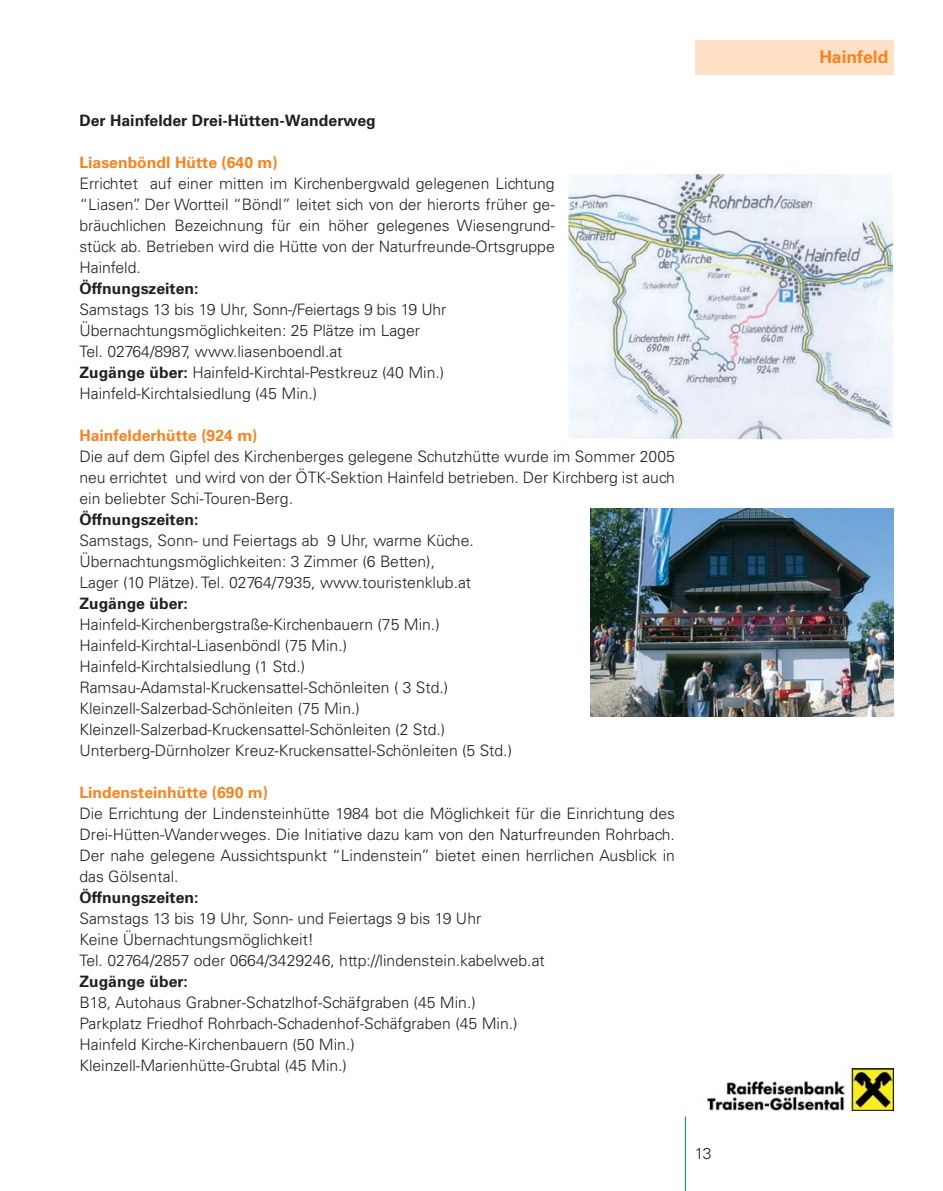
<style>
.page{position:relative;width:943px;height:1191px;background:#fff}
.page>*{position:absolute;margin:0;border:0;box-sizing:border-box;transform-origin:0 0}
.t1{font:700 17.5px "Univers";color:#f68321}
.t2{font:300 15.75px/21px "Univers";color:#231f20}
.t3{font:700 15.75px "Univers";color:#231f20}
.t4{font:700 15.75px "Univers";color:#f68321}
.s1{font-weight:700}
</style>
<div class="page">
<hr style="left:685px;top:1116px;width:1px;height:75px;background:#008348">
<div style="left:694px;top:40px;width:199px;height:34px;background:#fee1c7"></div>
<img style="left:568px;top:174px;width:325px;height:266px">
<img style="left:590px;top:508px;width:303px;height:208px">
<img style="left:707px;top:1068px;width:186px;height:43px">
<p class="t3" style="left:79px;top:115px;width:298px">Der Hainfelder Drei-Hütten-Wanderweg</p>
<p class="t4" style="left:79px;top:157px;width:200px">Liasenböndl Hütte (640 m)</p>
<p class="t2" style="left:79px;top:174px;width:477px;text-align:justify">Errichtet auf einer mitten im Kirchenbergwald gelegenen Lichtung “Liasen”. Der Wortteil “Böndl” leitet sich von der hierorts früher ge&shy;bräuchlichen Bezeichnung für ein höher gelegenes Wiesengrund&shy;stück ab. Betrieben wird die Hütte von der Naturfreunde-Ortsgruppe Hainfeld.</p>
<p class="t3" style="left:79px;top:283px;width:121px">Öffnungszeiten:</p>
<p class="t2" style="left:79px;top:300px;width:368px">Samstags 13 bis 19 Uhr, Sonn-/Feiertags 9 bis 19 Uhr Übernachtungsmöglichkeiten: 25 Plätze im Lager Tel. 02764/8987, www.liasenboendl.at<br><span class="s1">Zugänge über:</span> Hainfeld-Kirchtal-Pestkreuz (40 Min.)<br>Hainfeld-Kirchtalsiedlung (45 Min.)</p>
<p class="t4" style="left:79px;top:430px;width:180px">Hainfelderhütte (924 m)</p>
<p class="t2" style="left:79px;top:447px;width:597px;text-align:justify">Die auf dem Gipfel des Kirchenberges gelegene Schutzhütte wurde im Sommer 2005 neu errichtet und wird von der ÖTK-Sektion Hainfeld betrieben. Der Kirchberg ist auch ein beliebter Schi-Touren-Berg.</p>
<p class="t3" style="left:79px;top:514px;width:121px">Öffnungszeiten:</p>
<p class="t2" style="left:79px;top:531px;width:396px">Samstags, Sonn- und Feiertags ab 9 Uhr, warme Küche.<br>Übernachtungsmöglichkeiten: 3 Zimmer (6 Betten),<br>Lager (10 Plätze). Tel. 02764/7935, www.touristenklub.at</p>
<p class="t3" style="left:79px;top:598px;width:110px">Zugänge über:</p>
<p class="t2" style="left:79px;top:615px;width:434px">Hainfeld-Kirchenbergstraße-Kirchenbauern (75 Min.)<br>Hainfeld-Kirchtal-Liasenböndl (75 Min.)<br>Hainfeld-Kirchtalsiedlung (1 Std.)<br>Ramsau-Adamstal-Kruckensattel-Schönleiten ( 3 Std.)<br>Kleinzell-Salzerbad-Schönleiten (75 Min.)<br>Kleinzell-Salzerbad-Kruckensattel-Schönleiten (2 Std.)<br>Unterberg-Dürnholzer Kreuz-Kruckensattel-Schönleiten (5 Std.)</p>
<p class="t4" style="left:79px;top:787px;width:190px">Lindensteinhütte (690 m)</p>
<p class="t2" style="left:79px;top:804px;width:597px;text-align:justify">Die Errichtung der Lindensteinhütte 1984 bot die Möglichkeit für die Einrichtung des Drei-Hütten-Wanderweges. Die Initiative dazu kam von den Naturfreunden Rohrbach.<br>Der nahe gelegene Aussichtspunkt “Lindenstein” bietet einen herrlichen Ausblick in das Gölsental.</p>
<p class="t3" style="left:79px;top:891px;width:121px">Öffnungszeiten:</p>
<p class="t2" style="left:79px;top:909px;width:467px">Samstags 13 bis 19 Uhr, Sonn- und Feiertags 9 bis 19 Uhr<br>Keine Übernachtungsmöglichkeit!<br>Tel. 02764/2857 oder 0664/3429246, http://lindenstein.kabelweb.at</p>
<p class="t3" style="left:79px;top:975px;width:110px">Zugänge über:</p>
<p class="t2" style="left:79px;top:993px;width:439px">B18, Autohaus Grabner-Schatzlhof-Schäfgraben (45 Min.)<br>Parkplatz Friedhof Rohrbach-Schadenhof-Schäfgraben (45 Min.)<br>Hainfeld Kirche-Kirchenbauern (50 Min.)<br>Kleinzell-Marienhütte-Grubtal (45 Min.)</p>
<p class="t2" style="left:694px;top:1144px;width:18px">13</p>
<p class="t1" style="left:819px;top:51px;width:71px">Hainfeld</p>
</div>
